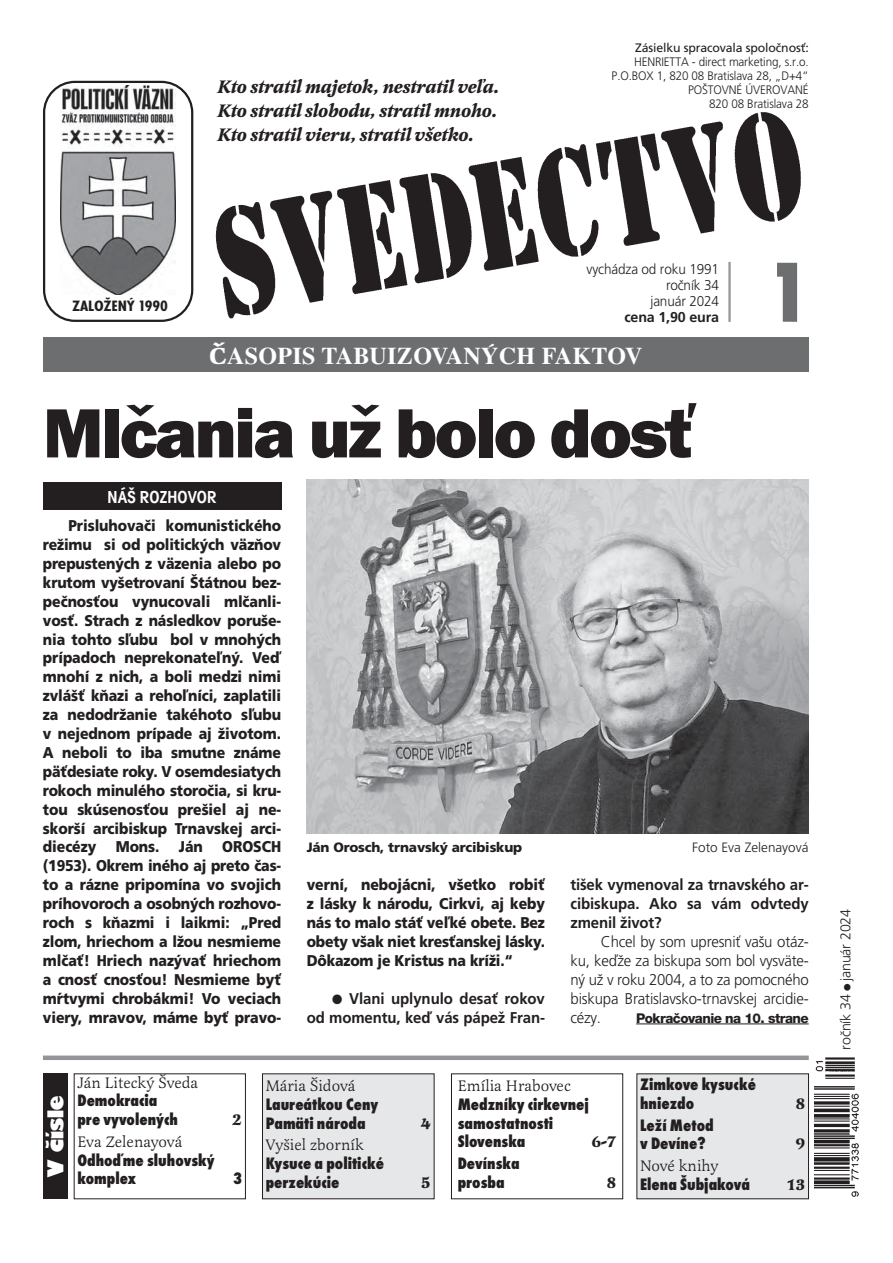
<style>
.page{position:relative;width:893px;height:1263px;background:#fff}
.page>*{position:absolute;margin:0;border:0;box-sizing:border-box;transform-origin:0 0}
.t1{font:800 condensed 88.5px "Futura TCE";color:#6d6e70;scale:.9 1}
.t2{font:72px "Franklin Got Itc TCE Heav";letter-spacing:-.035em;color:#231f20}
.t3{font:700 24px "Times CE";letter-spacing:.015em;color:#fff}
.t4{font:24px "Gill Kay DCE";letter-spacing:-.005em;color:#fff}
.t5{font:italic 700 18.75px/24px "Latienne TCE";letter-spacing:-.01em;color:#231f20;text-align:justify}
.t6{font:600 condensed 18px "Avant Gar Got Itc TCE";letter-spacing:.015em;color:#fff}
.t7{font:800 condensed 17.25px/18.8px "Futura TCE";color:#231f20}
.t8{font:15.75px "Latienne TCE";color:#231f20}
.t9{font:700 15.75px "Latienne TCE";color:#231f20}
.t10{font:900 15.6px/18.9px "Frutiger CE";letter-spacing:-.01em;color:#231f20;text-align:justify;scale:.9 1}
.t11{font:300 15.6px/18.9px "Frutiger CE";letter-spacing:-.01em;color:#231f20;text-align:justify;scale:.96 1}
.t12{font:700 15.6px/18.9px "Frutiger CE";letter-spacing:-.01em;color:#231f20;text-align:right;scale:.96 1}
.t13{font:700 condensed 15.6px "Futura TCE";letter-spacing:-.01em;color:#231f20;scale:1.15 1}
.t14{font:300 14.25px/16.2px "Frutiger CE";letter-spacing:-.01em;color:#231f20;text-align:right;scale:.95 1}
.t15{font:300 14.25px "Frutiger CE";letter-spacing:-.01em;color:#231f20}
.t16{font:700 14.25px "Frutiger CE";letter-spacing:-.01em;color:#231f20}
.t17{font:900 13.5px "Frutiger CE";letter-spacing:-.01em;color:#231f20}
.t18{font:800 13.5px "Helvetica Neue CE";letter-spacing:-.04em;color:#231f20}
.t19{font:300 13.5px "Frutiger CE";color:#231f20}
.t20{font:300 12.3px/13.8px "Frutiger CE";letter-spacing:-.01em;color:#231f20;text-align:right;scale:.95 1}
.t21{font:12.3px "Frutiger CE";letter-spacing:-.01em;color:#231f20}
.s1{font-family:"Latienne TCE"}
</style>
<div class="page">
<img style="left:215px;top:112px;width:586px;height:210px">
<div style="left:43px;top:338px;width:765px;height:34px;background:#6d6e70"></div>
<hr style="left:636px;top:1024px;width:172px;height:1px;background:#231f20">
<hr style="left:43px;top:1056px;width:765px;height:4px;background:#939598">
<img style="left:307px;top:479px;width:501px;height:354px">
<div style="left:43px;top:1074px;width:24px;height:125px;background:#231f20"></div>
<div style="left:451px;top:1074px;width:172px;height:125px;border:1px solid #231f20"></div>
<div style="left:262px;top:1074px;width:172px;height:125px;background:#e6e7e8"></div>
<div style="left:637px;top:1074px;width:171px;height:125px;background:#e6e7e8"></div>
<div style="left:43px;top:482px;width:238px;height:28px;background:#231f20"></div>
<svg style="left:43px;top:81px;width:150px;height:241px"></svg>
<hr style="left:728px;top:262px;width:2px;height:60px;background:#939598">
<img style="left:814px;top:1057px;width:45px;height:140px">
<p class="t5" style="left:217px;top:75px;width:284px">Kto stratil majetok, nestratil veľa.<br>Kto stratil slobodu, stratil mnoho.<br>Kto stratil vieru, stratil všetko.</p>
<p class="t21" style="left:635px;top:41px;width:175px">Zásielku spracovala spoloãnosÈ:</p>
<p class="t20" style="left:611px;top:56px;width:209px">HENRIETTA - direct marketing, s.r.o.<br>P.O.BOX 1, 820 08 Bratislava 28, „D+4“<br>PO·TOVNÉ ÚVEROVANÉ<br>820 08 Bratislava 28</p>
<p class="t13" style="left:72px;top:300px;width:85px">ZALOŽENÝ 1990</p>
<p class="t14" style="left:586px;top:262px;width:141px">vychádza od roku 1991 roãník 34<br>január 2024</p>
<p class="t16" style="left:624px;top:311px;width:96px">cena 1,90 eura</p>
<h3 class="t3" style="left:209px;top:348px;width:435px"><span class="s1">Č</span>ASOPIS TABUIZOVANÝCH FAKTOV</h3>
<h2 class="t2" style="left:43px;top:390px;width:655px">Mlčania už bolo dosť</h2>
<p class="t6" style="left:107px;top:491px;width:111px">NÁŠ ROZHOVOR</p>
<h1 class="t1" style="left:766px;top:257px;width:49px">1</h1>
<p class="t10" style="left:43px;top:516px;width:266px;text-indent:26px">Prisluhovaãi komunistického reÏimu si od politick˘ch väzÀov prepusten˘ch z väzenia alebo po krutom vy‰etrovaní ·tátnou bez&shy;peãnosÈou vynucovali mlãanli&shy;vosÈ. Strach z následkov poru‰e&shy;nia tohto sºubu bol v mnoh˘ch prípadoch neprekonateºn˘. Veì mnohí z nich, a boli medzi nimi zvlá‰È kÀazi a rehoºníci, zaplatili za nedodrÏanie takéhoto sºubu v nejednom prípade aj Ïivotom.<br>A neboli to iba smutne známe päÈdesiate roky. V osemdesiatych rokoch minulého storoãia, si kru&shy;tou skúsenosÈou pre‰iel aj ne&shy;skor‰í arcibiskup Trnavskej arci&shy;diecézy Mons. Ján OROSCH (1953). Okrem iného aj preto ãas&shy;to a rázne pripomína vo svojich príhovoroch a osobn˘ch rozhovo&shy;roch s kÀazmi i laikmi: „Pred zlom, hriechom a lÏou nesmieme mlãaÈ! Hriech naz˘vaÈ hriechom a cnosÈ cnosÈou! Nesmieme byÈ m⁄tvymi chrobákmi! Vo veciach viery, mravov, máme byÈ pravo-</p>
<p class="t17" style="left:307px;top:840px;width:217px">Ján Orosch, trnavsk˘ arcibiskup</p>
<p class="t19" style="left:692px;top:842px;width:118px">Foto Eva Zelenayová</p>
<p class="t10" style="left:307px;top:875px;width:266px">verní, nebojácni, v‰etko robiÈ z lásky k národu, Cirkvi, aj keby nás to malo stáÈ veºké obete. Bez obety v‰ak niet kresÈanskej lásky.<br>Dôkazom je Kristus na kríÏi.“</p>
<p class="t12" style="left:307px;top:990px;width:250px">● Vlani uplynulo desaÈ rokov<br>od momentu, keì vás pápeÏ Fran-</p>
<p class="t12" style="left:570px;top:877px;width:250px;text-align:justify">ti‰ek vymenoval za trnavského ar&shy;cibiskupa. Ako sa vám odvtedy zmenil Ïivot?</p>
<p class="t11" style="left:570px;top:933px;width:250px;text-indent:30px">Chcel by som upresniÈ va‰u otáz&shy;ku, keìÏe za biskupa som bol vysväte&shy;n˘ uÏ v roku 2004, a to za pomocného biskupa Bratislavsko-trnavskej arcidie&shy;cézy.</p>
<p class="t18" style="left:636px;top:1011px;width:174px">Pokraãovanie na 10. strane</p>
<h3 class="t4" style="left:41px;top:1177px;width:82px;rotate:-90deg">V čísle</h3>
<p class="t8" style="left:77px;top:1073px;width:122px">Ján Litecký Šveda</p>
<p class="t7" style="left:77px;top:1093px;width:102px">Demokracia pre vyvolených</p>
<p class="t8" style="left:77px;top:1132px;width:107px">Eva Zelenayová</p>
<p class="t7" style="left:77px;top:1152px;width:139px">Odhoďme sluhovský komplex</p>
<p class="t9" style="left:232px;top:1109px;width:11px">2</p>
<p class="t7" style="left:233px;top:1171px;width:11px">3</p>
<p class="t8" style="left:266px;top:1077px;width:91px">Mária Šidová</p>
<p class="t7" style="left:266px;top:1096px;width:114px">Laureátkou Ceny<br>Pamäti národa</p>
<p class="t8" style="left:266px;top:1136px;width:99px">Vyšiel zborník</p>
<p class="t7" style="left:266px;top:1156px;width:120px">Kysuce a politické perzekúcie</p>
<p class="t9" style="left:421px;top:1113px;width:11px">4</p>
<p class="t9" style="left:421px;top:1172px;width:11px">5</p>
<p class="t8" style="left:457px;top:1077px;width:115px">Emília Hrabovec</p>
<p class="t7" style="left:457px;top:1096px;width:133px">Medzníky cirkevnej samostatnosti<br>Slovenska</p>
<p class="t9" style="left:591px;top:1132px;width:27px">6-7</p>
<p class="t7" style="left:640px;top:1077px;width:117px">Zimkove kysucké hniezdo</p>
<p class="t7" style="left:640px;top:1117px;width:75px">Leží Metod v Devíne?</p>
<p class="t9" style="left:795px;top:1093px;width:11px">8</p>
<p class="t9" style="left:795px;top:1134px;width:11px">9</p>
<p class="t7" style="left:457px;top:1156px;width:63px">Devínska prosba</p>
<p class="t9" style="left:606px;top:1172px;width:11px">8</p>
<p class="t8" style="left:640px;top:1157px;width:80px">Nové knihy</p>
<p class="t7" style="left:640px;top:1176px;width:111px">Elena Šubjaková</p>
<p class="t9" style="left:786px;top:1174px;width:21px">13</p>
<p class="t15" style="left:839px;top:1050px;width:142px;rotate:-90deg">roãník 34 ● január 2024</p>
</div>
